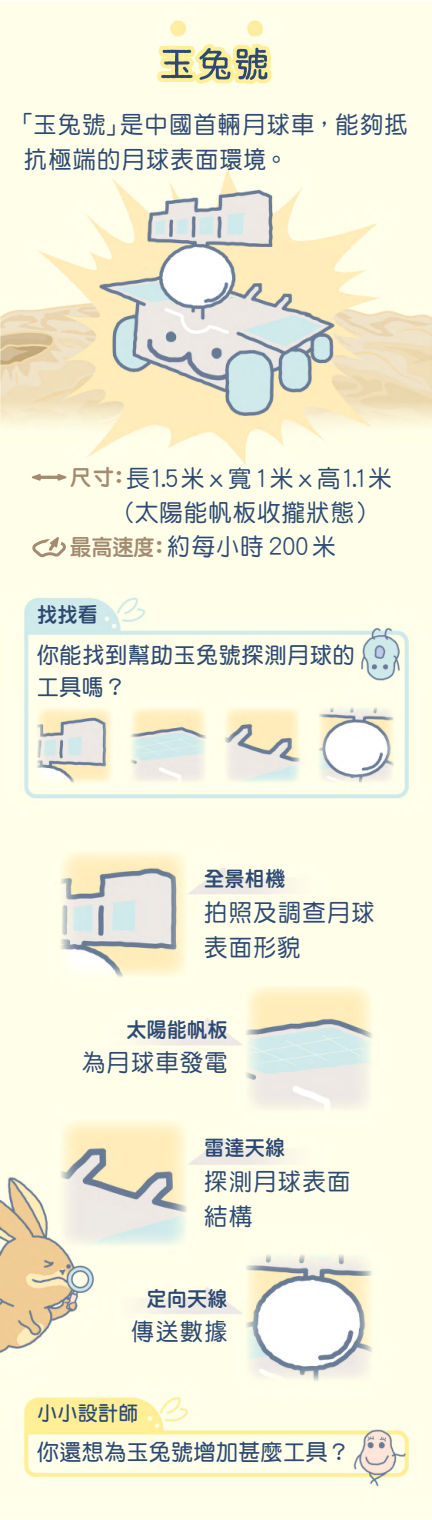
<style>
.page{position:relative;width:432px;height:1520px;background:#fff}
.page>*{position:absolute;margin:0;border:0;box-sizing:border-box;transform-origin:0 0}
.t1{font:24px "DF Yuan HK W5";letter-spacing:.05em;color:#2d4973}
.t2{font:22.4px "DF Yuan HK W7";letter-spacing:.03em;color:#2d4973}
.t3{font:20.8px "DF Yuan HK W8";letter-spacing:.005em;color:#2d4973}
.t4{font:600 20.8px "M Yuen HK";letter-spacing:.005em;color:#2d4973}
.s1{font-family:"DF Yuan HK W8";font-size:22.4px;color:#a48a71}
</style>
<div class="page">
<img style="left:0;top:1px;width:432px;height:1519px">
<svg style="left:157px;top:44px;width:114px;height:40px;background:#c4c39b"></svg>
<svg style="left:32px;top:536px;width:34px;height:21px"></svg>
<svg style="left:32px;top:474px;width:35px;height:7px"></svg>
<p class="t1" style="left:12px;top:111px;width:397px">「玉兔號」是中國首輛月球車，能夠抵</p>
<p class="t1" style="left:24px;top:146px;width:265px">抗極端的月球表面環境。</p>
<p class="t1" style="left:70px;top:465px;width:323px"><span class="s1">尺寸﹕</span>長1.5米 x 寬 1米 x 高1.1米</p>
<p class="t1" style="left:115px;top:500px;width:263px">（太陽能帆板收攏狀態）</p>
<p class="t1" style="left:70px;top:534px;width:267px"><span class="s1">最高速度﹕</span>約每小時 200 米</p>
<p class="t3" style="left:37px;top:603px;width:62px">找找看</p>
<p class="t2" style="left:37px;top:643px;width:319px">你能找到幫助玉兔號探測月球的</p>
<p class="t2" style="left:37px;top:675px;width:90px">工具嗎？</p>
<p class="t3" style="left:204px;top:867px;width:83px">全景相機</p>
<p class="t1" style="left:204px;top:899px;width:172px">拍照及調查月球</p>
<p class="t1" style="left:204px;top:934px;width:98px">表面形貌</p>
<p class="t3" style="left:126px;top:1018px;width:103px">太陽能帆板</p>
<p class="t1" style="left:82px;top:1050px;width:147px">為月球車發電</p>
<p class="t3" style="left:204px;top:1136px;width:83px">雷達天線</p>
<p class="t1" style="left:204px;top:1168px;width:147px">探測月球表面</p>
<p class="t1" style="left:204px;top:1203px;width:49px">結構</p>
<p class="t3" style="left:147px;top:1287px;width:83px">定向天線</p>
<p class="t1" style="left:131px;top:1319px;width:98px">傳送數據</p>
<p class="t4" style="left:37px;top:1403px;width:103px">小小設計師</p>
<p class="t2" style="left:37px;top:1440px;width:314px">你還想為玉兔號增加甚麼工具？</p>
</div>
